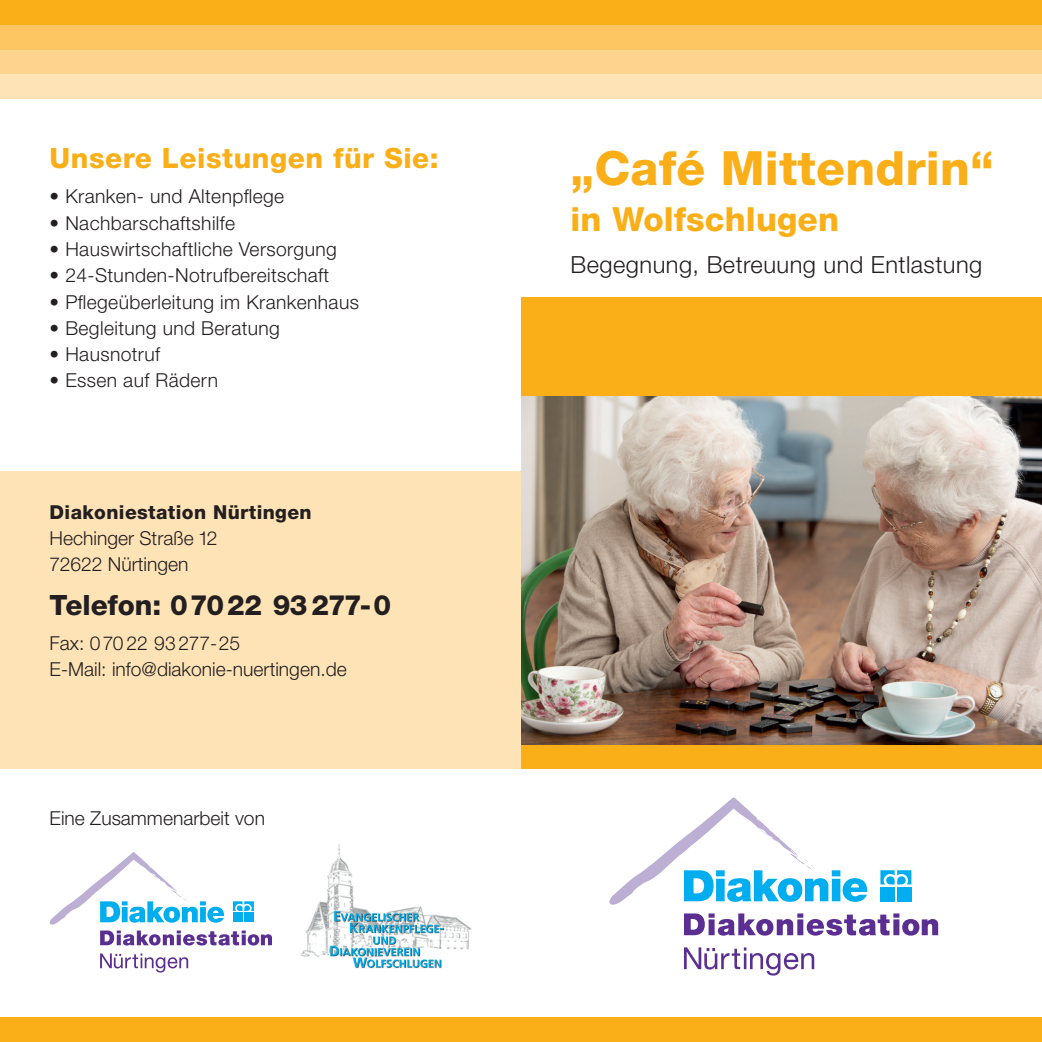
<style>
.page{position:relative;width:1042px;height:1042px;background:#fff}
.page>*{position:absolute;margin:0;border:0;box-sizing:border-box;transform-origin:0 0}
.t1{font:800 47.25px "Helvetica Neue";letter-spacing:.005em;color:#faaf18}
.t2{font:800 33.25px "Helvetica Neue";letter-spacing:.005em;color:#faaf18}
.t3{font:800 28px "Helvetica Neue";letter-spacing:.02em;color:#faaf18}
.t4{font:800 28px "Helvetica Neue";letter-spacing:-.005em;color:#231f20}
.t5{font:300 23.62px "Helvetica Neue";letter-spacing:.02em;color:#231f20}
.t6{font:300 19.25px "Helvetica Neue";letter-spacing:.02em;color:#231f20}
.t7{font:300 19.25px/26.2px "Helvetica Neue";color:#231f20}
.t8{font:800 19.25px "Helvetica Neue";letter-spacing:.02em;color:#231f20}
</style>
<div class="page">
<div style="left:0;top:0;width:1042px;height:25px;background:#faaf18"></div>
<div style="left:0;top:1017px;width:1042px;height:25px;background:#faaf18"></div>
<div style="left:0;top:25px;width:1042px;height:25px;background:#fec563"></div>
<div style="left:0;top:50px;width:1042px;height:24px;background:#fed38d"></div>
<div style="left:0;top:74px;width:1042px;height:25px;background:#fee3b7"></div>
<div style="left:521px;top:298px;width:521px;height:471px;background:#faaf18"></div>
<div style="left:0;top:471px;width:521px;height:298px;background:#fee3b7"></div>
<svg style="left:880px;top:870px;width:31px;height:14px"></svg>
<div style="left:880px;top:887px;width:14px;height:14px;background:#00aeef"></div>
<div style="left:897px;top:887px;width:14px;height:14px;background:#00aeef"></div>
<svg style="left:684px;top:913px;width:254px;height:22px"></svg>
<svg style="left:684px;top:947px;width:130px;height:28px"></svg>
<svg style="left:609px;top:797px;width:258px;height:107px"></svg>
<svg style="left:233px;top:901px;width:21px;height:10px"></svg>
<div style="left:233px;top:912px;width:9px;height:10px;background:#00aeef"></div>
<div style="left:244px;top:912px;width:10px;height:10px;background:#00aeef"></div>
<svg style="left:100px;top:930px;width:172px;height:15px"></svg>
<svg style="left:100px;top:953px;width:88px;height:19px"></svg>
<svg style="left:50px;top:852px;width:174px;height:72px"></svg>
<img style="left:521px;top:397px;width:521px;height:347px">
<img style="left:301px;top:844px;width:170px;height:125px">
<h3 class="t3" style="left:50px;top:142px;width:391px">Unsere Leistungen für Sie:</h3>
<p class="t6" style="left:50px;top:185px;width:236px">• Kranken- und Altenpflege</p>
<p class="t6" style="left:50px;top:211px;width:187px">• Nachbarschaftshilfe</p>
<p class="t6" style="left:50px;top:237px;width:289px">• Hauswirtschaftliche Versorgung</p>
<p class="t6" style="left:50px;top:264px;width:281px">• 24-Stunden-Notrufbereitschaft</p>
<p class="t6" style="left:50px;top:290px;width:311px">• Pflegeüberleitung im Krankenhaus</p>
<p class="t6" style="left:50px;top:316px;width:232px">• Begleitung und Beratung</p>
<p class="t6" style="left:50px;top:342px;width:112px">• Hausnotruf</p>
<p class="t6" style="left:50px;top:369px;width:170px">• Essen auf Rädern</p>
<p class="t8" style="left:50px;top:500px;width:264px">Diakoniestation Nürtingen</p>
<p class="t7" style="left:50px;top:524px;width:169px">Hechinger Straße 12<br>72622 Nürtingen</p>
<h3 class="t4" style="left:50px;top:588px;width:343px">Telefon: 07022 93277-0</h3>
<p class="t7" style="left:50px;top:629px;width:299px">Fax: 070 22 93 277-25<br>E-Mail: info@diakonie-nuertingen.de</p>
<p class="t7" style="left:50px;top:805px;width:217px">Eine Zusammenarbeit von</p>
<h1 class="t1" style="left:570px;top:140px;width:424px">„Café Mittendrin“</h1>
<h2 class="t2" style="left:570px;top:199px;width:270px">in Wolfschlugen</h2>
<p class="t5" style="left:570px;top:250px;width:413px">Begegnung, Betreuung und Entlastung</p>
</div>
